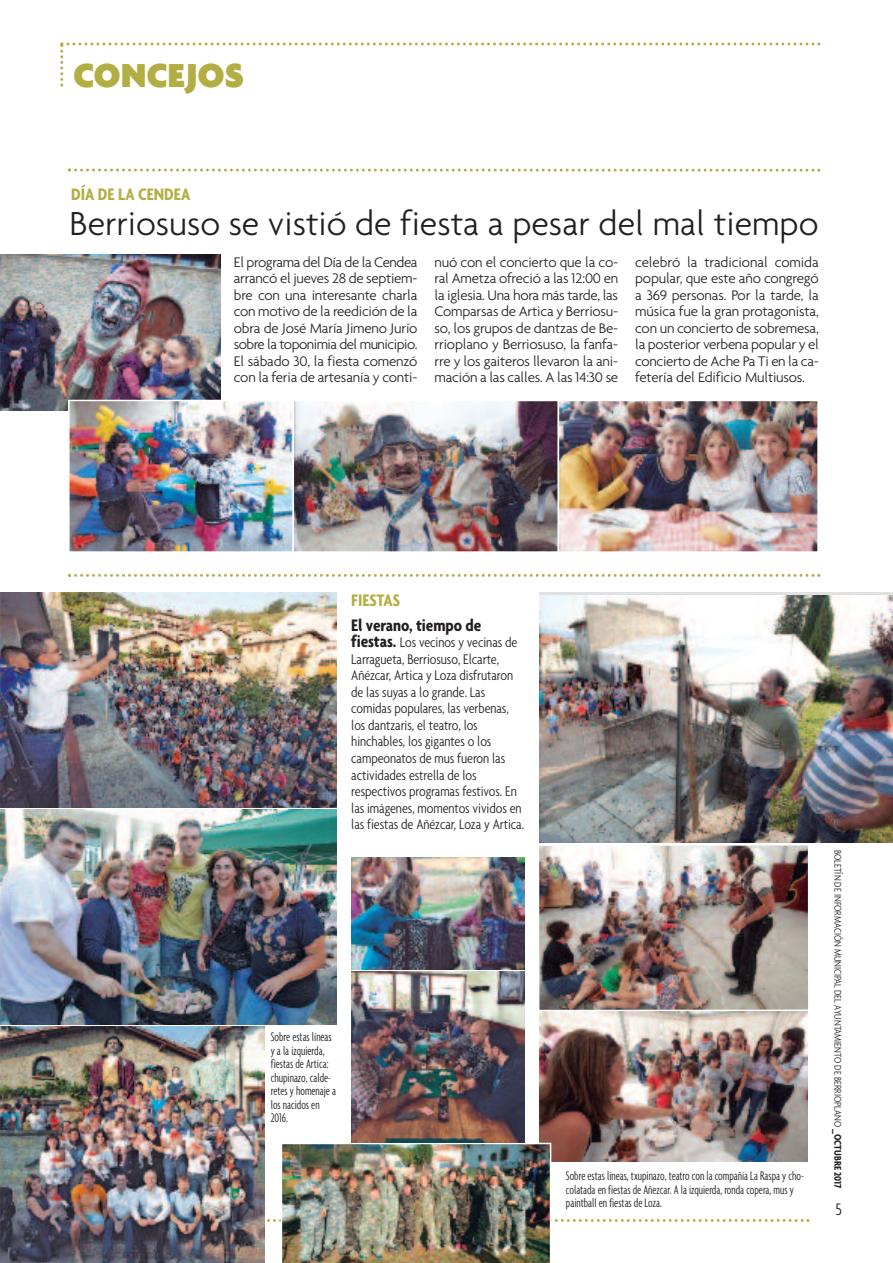
<style>
.page{position:relative;width:893px;height:1263px;background:#fff}
.page>*{position:absolute;margin:0;border:0;box-sizing:border-box;transform-origin:0 0}
.t1{font:300 36px "Agenda";color:#231f20}
.t2{font:900 36px "Agenda";color:#b3ae43}
.t3{font:700 condensed 18px "Agenda";color:#b3ae43}
.t4{font:700 condensed 18px "Agenda";letter-spacing:-.005em;color:#231f20}
.t5{font:300 condensed 18px "Agenda";color:#231f20}
.t6{font:300 15px/16.5px "Agenda";letter-spacing:-.015em;color:#231f20;text-align:justify}
.t7{font:300 condensed 15px/16.5px "Agenda";letter-spacing:-.005em;color:#231f20}
.t8{font:300 extra-condensed 13.5px/13.5px "Agenda";color:#231f20}
.t9{font:300 condensed 10.5px "Agenda";color:#231f20}
.s1{font-weight:700;font-size:18px}
.s2{font-weight:700}
</style>
<div class="page">
<svg style="left:60px;top:43px;width:760px;height:44px"></svg>
<svg style="left:68px;top:169px;width:752px;height:3px"></svg>
<svg style="left:68px;top:574px;width:752px;height:3px"></svg>
<img style="left:0;top:255px;width:220px;height:156px">
<img style="left:71px;top:403px;width:220px;height:147px">
<div style="left:68px;top:400px;width:226px;height:153px;border:2px solid #fff"></div>
<img style="left:0;top:593px;width:337px;height:215px">
<img style="left:351px;top:857px;width:174px;height:112px">
<img style="left:295px;top:403px;width:261px;height:147px">
<div style="left:292px;top:400px;width:267px;height:153px;border:2px solid #fff"></div>
<img style="left:561px;top:403px;width:255px;height:147px">
<div style="left:558px;top:400px;width:261px;height:153px;border:2px solid #fff"></div>
<img style="left:0;top:810px;width:337px;height:215px">
<img style="left:0;top:1027px;width:265px;height:236px">
<img style="left:539px;top:595px;width:354px;height:248px">
<img style="left:539px;top:846px;width:269px;height:164px">
<img style="left:539px;top:1012px;width:269px;height:131px">
<img style="left:57px;top:1143px;width:752px;height:120px">
<img style="left:351px;top:972px;width:174px;height:170px">
<h1 class="t2" style="left:73px;top:54px;width:172px">CONCEJOS</h1>
<p class="t3" style="left:71px;top:183px;width:121px">DÍA DE LA CENDEA</p>
<h1 class="t1" style="left:70px;top:201px;width:750px">Berriosuso se vistió de fiesta a pesar del mal tiempo</h1>
<p class="t6" style="left:234px;top:253px;width:185px">El programa del Día de la Cendea arrancó el jueves 28 de septiem&shy;bre con una interesante charla con motivo de la reedición de la obra de José María Jimeno Jurío sobre la toponimia del municipio.<br>El sábado 30, la fiesta comenzó con la feria de artesanía y conti-</p>
<p class="t6" style="left:435px;top:253px;width:185px">nuó con el concierto que la co&shy;ral Ametza ofreció a las 12:00 en la iglesia. Una hora más tarde, las Comparsas de Artica y Berriosu&shy;so, los grupos de dantzas de Be&shy;rrioplano y Berriosuso, la fanfa&shy;rre y los gaiteros llevaron la ani&shy;mación a las calles. A las 14:30 se</p>
<p class="t6" style="left:635px;top:253px;width:185px">celebró la tradicional comida popular, que este año congregó a 369 personas. Por la tarde, la música fue la gran protagonista, con un concierto de sobremesa, la posterior verbena popular y el concierto de Ache Pa Ti en la ca&shy;fetería del Edificio Multiusos.</p>
<p class="t3" style="left:351px;top:589px;width:50px">FIESTAS</p>
<p class="t4" style="left:351px;top:614px;width:131px">El verano, tiempo de</p>
<p class="t7" style="left:351px;top:634px;width:174px"><span class="s1">fiestas.</span> Los vecinos y vecinas de<br>Larragueta, Berriosuso, Elcarte,<br>Añézcar, Artica y Loza disfrutaron de las suyas a lo grande. Las comidas populares, las verbenas, los dantzaris, el teatro, los hinchables, los gigantes o los campeonatos de mus fueron las actividades estrella de los respectivos programas festivos. En las imágenes, momentos vividos en las fiestas de Añézcar, Loza y Artica.</p>
<p class="t8" style="left:271px;top:1030px;width:67px">Sobre estas líneas y a la izquierda, fiestas de Artica: chupinazo, calde&shy;retes y homenaje a los nacidos en<br>2016.</p>
<p class="t8" style="left:566px;top:1169px;width:239px">Sobre estas líneas, txupinazo, teatro con la compañía La Raspa y cho&shy;colatada en fiestas de Añezcar. A la izquierda, ronda copera, mus y paintball en fiestas de Loza.</p>
<p class="t9" style="left:844px;top:850px;width:340px;rotate:90deg">BOLETÍN DE INFORMACIÓN MUNICIPAL DEL AYUNTAMIENTO DE BERRIOPLANO <span class="s2">_OCTUBRE 2017</span></p>
<p class="t5" style="left:835px;top:1198px;width:8px">5</p>
</div>
